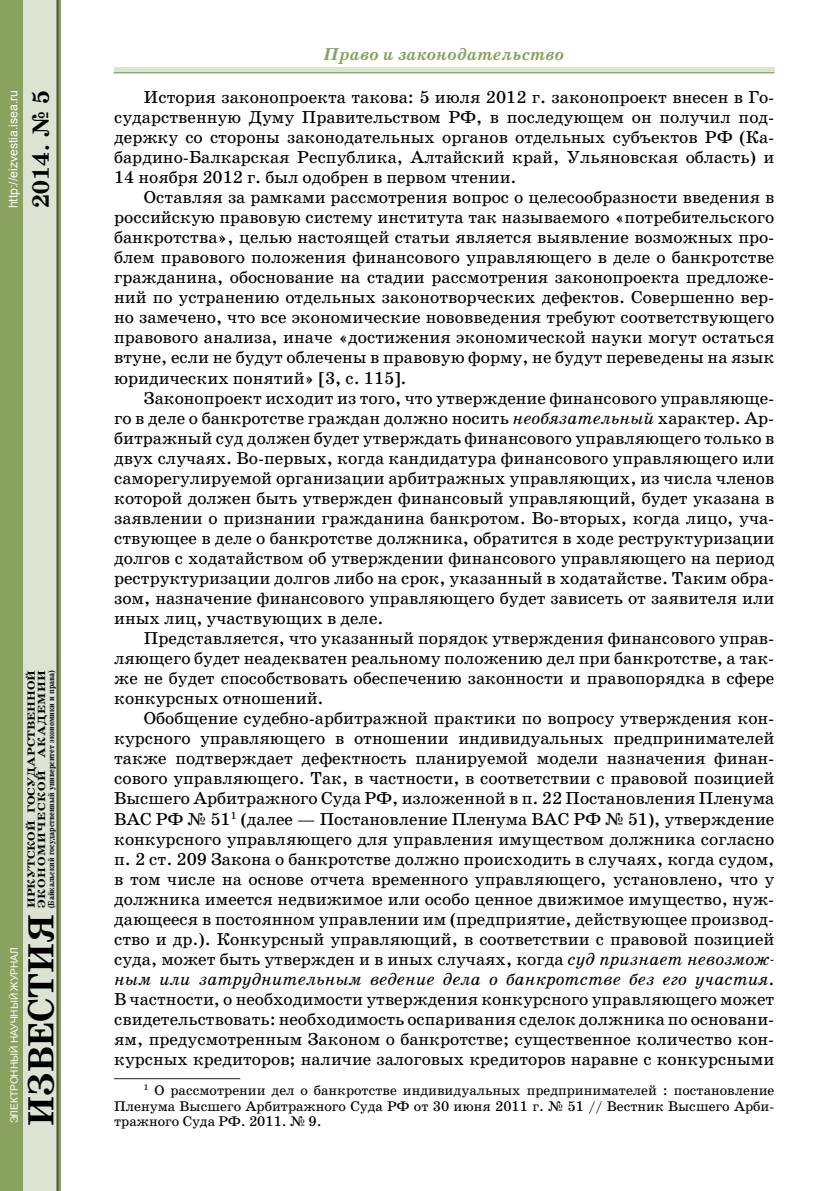
<style>
.page{position:relative;width:834px;height:1191px;background:#fff}
.page>*{position:absolute;margin:0;border:0;box-sizing:border-box;transform-origin:0 0}
.t1{font:700 36.75px "School Book C";color:#000}
.t2{font:700 23.62px "School Book C";color:#000}
.t3{font:17.5px/20.1px "School Book C";color:#000;text-align:justify}
.t4{font:italic 700 17.5px "School Book C";color:#89a260}
.t5{font:14.17px/15.9px "School Book C";color:#000;text-align:justify}
.t6{font:12.25px "Arial";color:#fff}
.t7{font:700 10.5px/10.5px "School Book C";color:#000;scale:1.25 1}
.t8{font:10.15px "Arial";color:#fff}
.t9{font:700 8.75px "School Book C";color:#000;scale:.85 1}
.s1{font-style:italic}
</style>
<div class="page">
<div style="left:114px;top:68px;width:660px;height:5px;background:#dbe4d3"></div>
<img style="left:0;top:0;width:61px;height:1191px">
<hr style="left:113px;top:72px;width:661px;height:1px;background:#89a260">
<hr style="left:114px;top:1078px;width:126px;height:1px;background:#231f20">
<p class="t6" style="left:5px;top:208px;width:120px;rotate:-90deg">http://eizvestia.isea.ru</p>
<h2 class="t2" style="left:28px;top:208px;width:119px;rotate:-90deg">2014. № 5</h2>
<p class="t7" style="left:26px;top:908px;width:192px;rotate:-90deg">ИРКУТСКОЙ ГОСУДАРСТВЕННОЙ<br>ЭКОНОМИЧЕСКОЙ АКАДЕМИИ</p>
<p class="t9" style="left:46px;top:908px;width:282px;rotate:-90deg">(Байкальский государственный университет экономики и права)</p>
<p class="t8" style="left:8px;top:1123px;width:178px;rotate:-90deg">ЭЛЕКТРОННЫЙ НАУЧНЫЙ ЖУРНАЛ</p>
<h1 class="t1" style="left:21px;top:1125px;width:213px;rotate:-90deg">ИЗВЕСТИЯ</h1>
<p class="t4" style="left:323px;top:44px;width:242px">Право и законодательство</p>
<p class="t3" style="left:114px;top:87px;width:661px;text-indent:30px">История законопроекта такова: 5 июля 2012 г. законопроект внесен в Го&shy;сударственную Думу Правительством РФ, в последующем он получил под&shy;держку со стороны законодательных органов отдельных субъектов РФ (Ка&shy;бардино-Балкарская Республика, Алтайский край, Ульяновская область) и 14 ноября 2012 г. был одобрен в первом чтении.</p>
<p class="t3" style="left:114px;top:187px;width:661px;text-indent:30px">Оставляя за рамками рассмотрения вопрос о целесообразности введения в российскую правовую систему института так называемого «потребительского банкротства», целью настоящей статьи является выявление возможных про&shy;блем правового положения финансового управляющего в деле о банкротстве гражданина, обоснование на стадии рассмотрения законопроекта предложе&shy;ний по устранению отдельных законотворческих дефектов. Совершенно вер&shy;но замечено, что все экономические нововведения требуют соответствующего правового анализа, иначе «достижения экономической науки могут остаться втуне, если не будут облечены в правовую форму, не будут переведены на язык юридических понятий» [3, с. 115].</p>
<p class="t3" style="left:114px;top:388px;width:661px;text-indent:30px">Законопроект исходит из того, что утверждение финансового управляюще&shy;го в деле о банкротстве граждан должно носить <span class="s1">необязательный</span> характер. Ар&shy;битражный суд должен будет утверждать финансового управляющего только в двух случаях. Во-первых, когда кандидатура финансового управляющего или саморегулируемой организации арбитражных управляющих, из числа членов которой должен быть утвержден финансовый управляющий, будет указана в заявлении о признании гражданина банкротом. Во-вторых, когда лицо, уча&shy;ствующее в деле о банкротстве должника, обратится в ходе реструктуризации долгов с ходатайством об утверждении финансового управляющего на период реструктуризации долгов либо на срок, указанный в ходатайстве. Таким обра&shy;зом, назначение финансового управляющего будет зависеть от заявителя или иных лиц, участвующих в деле.</p>
<p class="t3" style="left:114px;top:628px;width:661px;text-indent:30px">Представляется, что указанный порядок утверждения финансового управ&shy;ляющего будет неадекватен реальному положению дел при банкротстве, а так&shy;же не будет способствовать обеспечению законности и правопорядка в сфере конкурсных отношений.</p>
<p class="t3" style="left:114px;top:708px;width:661px;text-indent:30px">Обобщение судебно-арбитражной практики по вопросу утверждения кон&shy;курсного управляющего в отношении индивидуальных предпринимателей также подтверждает дефектность планируемой модели назначения финан&shy;сового управляющего. Так, в частности, в соответствии с правовой позицией Высшего Арбитражного Суда РФ, изложенной в п. 22 Постановления Пленума ВАС РФ № 51<sup>1</sup> (далее — Постановление Пленума ВАС РФ № 51), утверждение конкурсного управляющего для управления имуществом должника согласно п. 2 ст. 209 Закона о банкротстве должно происходить в случаях, когда судом, в том числе на основе отчета временного управляющего, установлено, что у должника имеется недвижимое или особо ценное движимое имущество, нуж&shy;дающееся в постоянном управлении им (предприятие, действующее производ&shy;ство и др.). Конкурсный управляющий, в соответствии с правовой позицией суда, может быть утвержден и в иных случаях, когда <span class="s1">суд признает невозмож&shy;ным или затруднительным ведение дела о банкротстве без его участия</span>.<br>В частности, о необходимости утверждения конкурсного управляющего может свидетельствовать: необходимость оспаривания сделок должника по основани&shy;ям, предусмотренным Законом о банкротстве; существенное количество кон&shy;курсных кредиторов; наличие залоговых кредиторов наравне с конкурсными</p>
<p class="t5" style="left:114px;top:1082px;width:661px;text-indent:30px"><sup>1</sup> О рассмотрении дел о банкротстве индивидуальных предпринимателей : постановление Пленума Высшего Арбитражного Суда РФ от 30 июня 2011 г. № 51 // Вестник Высшего Арби&shy;тражного Суда РФ. 2011. № 9.</p>
</div>
